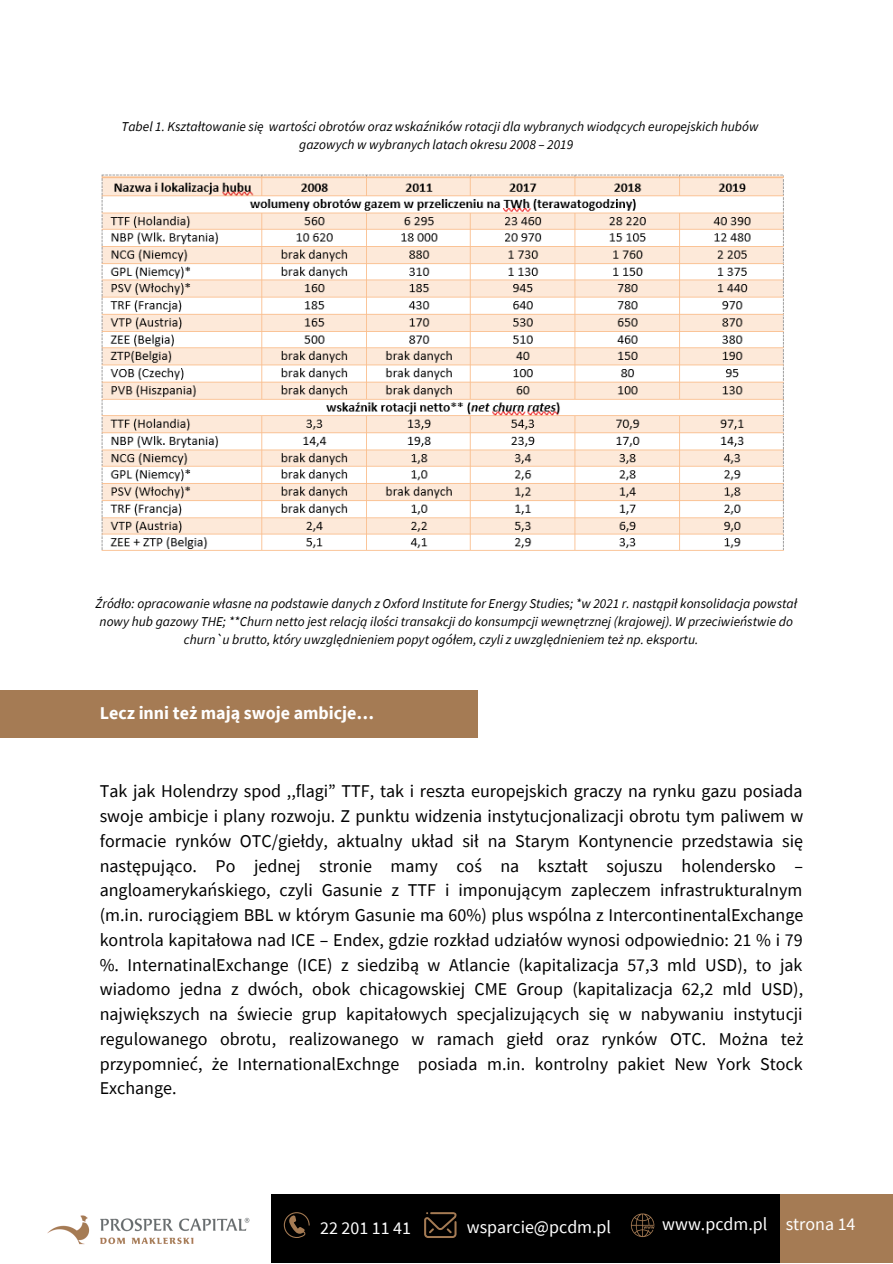
<style>
.page{position:relative;width:893px;height:1264px;background:#fff}
.page>*{position:absolute;margin:0;border:0;box-sizing:border-box;transform-origin:0 0}
.t1{font:18px/24.8px "Source Sans Pro";color:#000;text-align:justify}
.t2{font:18px "Source Sans Pro";color:#fff}
.t3{font:700 18px "Source Sans Pro";color:#fff}
.t4{font:italic 13.5px/18px "Source Sans Pro";color:#000;text-align:center}
</style>
<div class="page">
<img style="left:47px;top:1215px;width:203px;height:30px">
<div style="left:271px;top:1193px;width:621px;height:69px;background:#000"></div>
<svg style="left:284px;top:1212px;width:25px;height:25px"></svg>
<svg style="left:631px;top:1213px;width:23px;height:23px"></svg>
<svg style="left:424px;top:1212px;width:32px;height:25px"></svg>
<div style="left:780px;top:1193px;width:112px;height:69px;background:#a57b54"></div>
<img style="left:101px;top:174px;width:683px;height:377px">
<div style="left:0;top:690px;width:478px;height:47px;background:#a57b54"></div>
<p class="t4" style="left:121px;top:117px;width:638px">Tabel 1. Kształtowanie się wartości obrotów oraz wskaźników rotacji dla wybranych wiodących europejskich hubów gazowych w wybranych latach okresu 2008 – 2019</p>
<p class="t4" style="left:95px;top:594px;width:703px">Źródło: opracowanie własne na podstawie danych z Oxford Institute for Energy Studies; *w 2021 r. nastąpił konsolidacja powstał</p>
<p class="t4" style="left:100px;top:612px;width:695px">nowy hub gazowy THE; **Churn netto jest relacją ilości transakcji do konsumpcji wewnętrznej (krajowej). W przeciwieństwie do</p>
<p class="t4" style="left:184px;top:630px;width:516px">churn`u brutto, który uwzględnieniem popyt ogółem, czyli z uwzględnieniem też np. eksportu.</p>
<p class="t3" style="left:100px;top:701px;width:276px">Lecz inni też mają swoje ambicje…</p>
<p class="t1" style="left:100px;top:778px;width:705px">Tak jak Holendrzy spod ,,flagi” TTF, tak i reszta europejskich graczy na rynku gazu posiada swoje ambicje i plany rozwoju. Z punktu widzenia instytucjonalizacji obrotu tym paliwem w formacie rynków OTC/giełdy, aktualny układ sił na Starym Kontynencie przedstawia się następująco. Po jednej stronie mamy coś na kształt sojuszu holendersko – angloamerykańskiego, czyli Gasunie z TTF i imponującym zapleczem infrastrukturalnym (m.in. rurociągiem BBL w którym Gasunie ma 60%) plus wspólna z IntercontinentalExchange kontrola kapitałowa nad ICE – Endex, gdzie rozkład udziałów wynosi odpowiednio: 21 % i 79 %. InternatinalExchange (ICE) z siedzibą w Atlancie (kapitalizacja 57,3 mld USD), to jak wiadomo jedna z dwóch, obok chicagowskiej CME Group (kapitalizacja 62,2 mld USD), największych na świecie grup kapitałowych specjalizujących się w nabywaniu instytucji regulowanego obrotu, realizowanego w ramach giełd oraz rynków OTC. Można też przypomnieć, że InternationalExchnge posiada m.in. kontrolny pakiet New York Stock Exchange.</p>
<p class="t2" style="left:320px;top:1216px;width:92px">22 201 11 41</p>
<p class="t2" style="left:467px;top:1214px;width:146px">wsparcie@pcdm.pl</p>
<p class="t2" style="left:662px;top:1212px;width:107px">www.pcdm.pl</p>
<p class="t2" style="left:785px;top:1212px;width:71px">strona 14</p>
</div>
